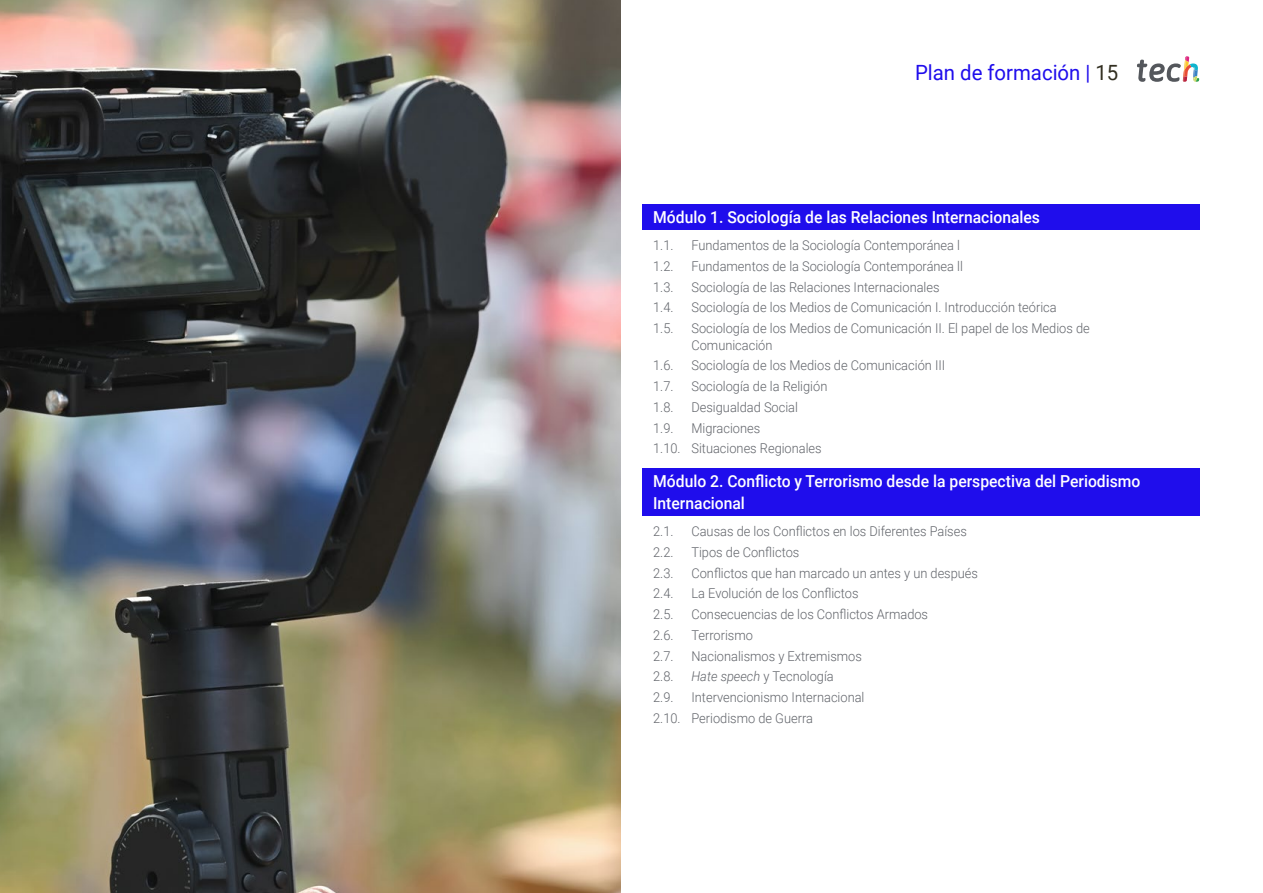
<style>
.page{position:relative;width:1263px;height:893px;background:#fff}
.page>*{position:absolute;margin:0;border:0;box-sizing:border-box;transform-origin:0 0}
.t1{font:21px "Roboto";color:#1f0dec}
.t2{font:500 16.5px/22.5px "Roboto";color:#fff;scale:.95 1}
.t3{font:300 13.5px/20.7px "Roboto";color:#61646a;scale:.95 1}
.s1{color:#312e20}
.s2{font-style:italic}
</style>
<div class="page">
<img style="left:0;top:0;width:621px;height:893px">
<div style="left:642px;top:204px;width:557px;height:25px;background:#1f0dec"></div>
<div style="left:642px;top:468px;width:557px;height:47px;background:#1f0dec"></div>
<svg style="left:1137px;top:56px;width:62px;height:26px"></svg>
<h1 class="t1" style="left:915px;top:57px;width:205px">Plan de formación | <span class="s1">15</span></h1>
<p class="t2" style="left:653px;top:205px;width:409px">Módulo 1. Sociología de las Relaciones Internacionales</p>
<p class="t3" style="left:653px;top:235px;width:23px">1.1.</p>
<p class="t3" style="left:691px;top:235px;width:284px">Fundamentos de la Sociología Contemporánea l</p>
<p class="t3" style="left:653px;top:255px;width:23px">1.2.</p>
<p class="t3" style="left:691px;top:255px;width:287px">Fundamentos de la Sociología Contemporánea ll</p>
<p class="t3" style="left:653px;top:276px;width:23px">1.3.</p>
<p class="t3" style="left:691px;top:276px;width:263px">Sociología de las Relaciones Internacionales</p>
<p class="t3" style="left:653px;top:297px;width:23px">1.4.</p>
<p class="t3" style="left:691px;top:297px;width:386px">Sociología de los Medios de Comunicación I. Introducción teórica</p>
<p class="t3" style="left:653px;top:318px;width:23px">1.5.</p>
<p class="t3" style="left:691px;top:320px;width:421px;line-height:16.5px">Sociología de los Medios de Comunicación II. El papel de los Medios de<br>Comunicación</p>
<p class="t3" style="left:653px;top:355px;width:23px">1.6.</p>
<p class="t3" style="left:691px;top:355px;width:269px">Sociología de los Medios de Comunicación III</p>
<p class="t3" style="left:653px;top:376px;width:23px">1.7.</p>
<p class="t3" style="left:691px;top:376px;width:145px">Sociología de la Religión</p>
<p class="t3" style="left:653px;top:396px;width:23px">1.8.</p>
<p class="t3" style="left:691px;top:396px;width:114px">Desigualdad Social</p>
<p class="t3" style="left:653px;top:417px;width:23px">1.9.</p>
<p class="t3" style="left:653px;top:417px;width:179px;text-indent:38px">Migraciones<br>1.10. Situaciones Regionales</p>
<p class="t2" style="left:653px;top:469px;width:514px">Módulo 2. Conflicto y Terrorismo desde la perspectiva del Periodismo<br>Internacional</p>
<p class="t3" style="left:653px;top:521px;width:23px">2.1.</p>
<p class="t3" style="left:691px;top:521px;width:291px">Causas de los Conflictos en los Diferentes Países</p>
<p class="t3" style="left:653px;top:541px;width:23px">2.2.</p>
<p class="t3" style="left:691px;top:541px;width:115px">Tipos de Conflictos</p>
<p class="t3" style="left:653px;top:562px;width:23px">2.3.</p>
<p class="t3" style="left:691px;top:562px;width:303px">Conflictos que han marcado un antes y un después</p>
<p class="t3" style="left:653px;top:583px;width:23px">2.4.</p>
<p class="t3" style="left:691px;top:583px;width:177px">La Evolución de los Conflictos</p>
<p class="t3" style="left:653px;top:604px;width:23px">2.5.</p>
<p class="t3" style="left:691px;top:604px;width:251px">Consecuencias de los Conflictos Armados</p>
<p class="t3" style="left:653px;top:624px;width:23px">2.6.</p>
<p class="t3" style="left:691px;top:624px;width:66px">Terrorismo</p>
<p class="t3" style="left:653px;top:645px;width:23px">2.7.</p>
<p class="t3" style="left:691px;top:645px;width:181px">Nacionalismos y Extremismos</p>
<p class="t3" style="left:653px;top:666px;width:23px">2.8.</p>
<p class="t3" style="left:691px;top:666px;width:151px"><span class="s2">Hate speech</span> y Tecnología</p>
<p class="t3" style="left:653px;top:687px;width:23px">2.9.</p>
<p class="t3" style="left:653px;top:687px;width:224px;text-indent:38px">Intervencionismo Internacional<br>2.10. Periodismo de Guerra</p>
</div>
